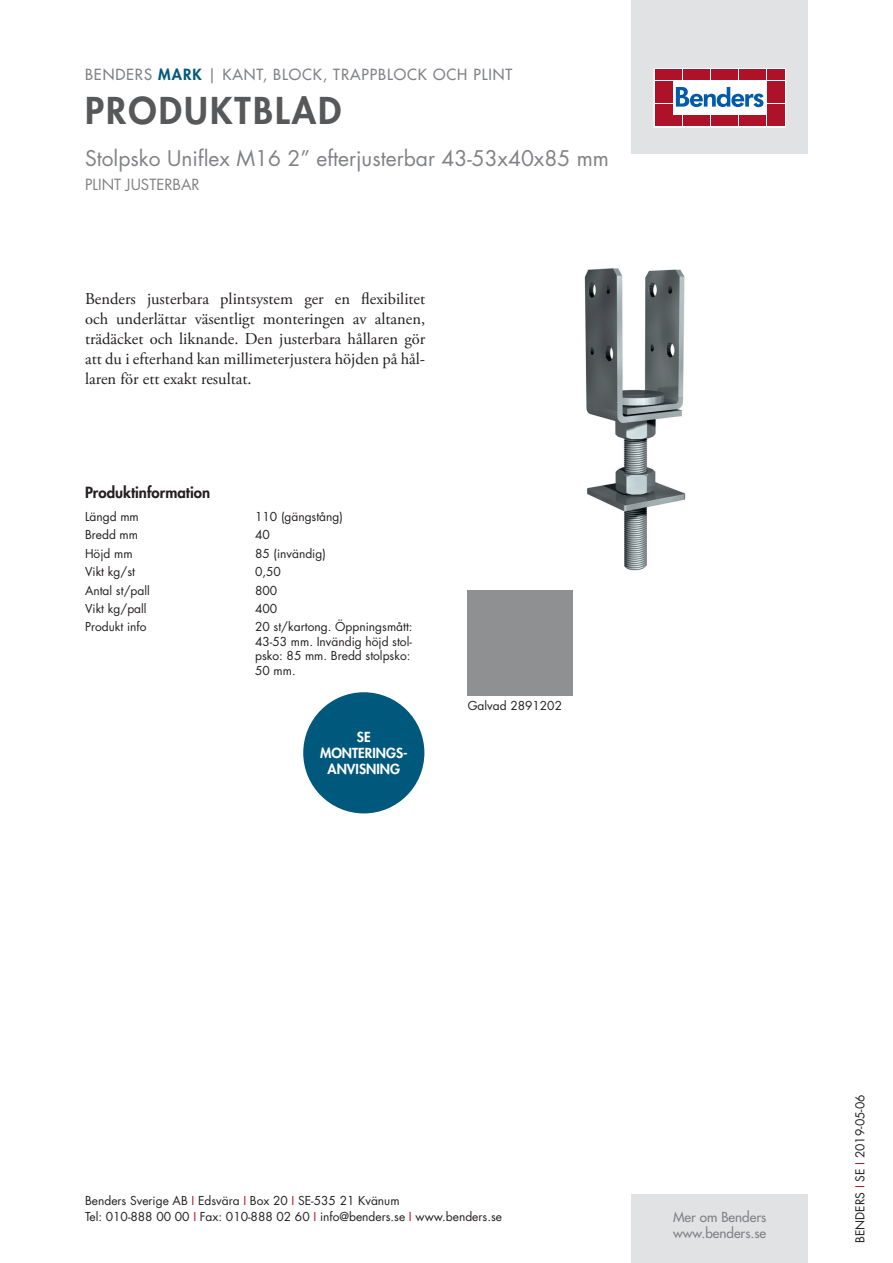
<style>
.page{position:relative;width:893px;height:1263px;background:#fff}
.page>*{position:absolute;margin:0;border:0;box-sizing:border-box;transform-origin:0 0}
.t1{font:800 36px "Futura Std";letter-spacing:.06em;color:#57585a}
.t2{font:21px "Futura Std";color:#808285}
.t3{font:16.5px/19.8px "Adobe Garamond Pro";color:#231f20;text-align:justify}
.t4{font:500 15px "Futura Std";letter-spacing:.06em;color:#808285}
.t5{font:800 15px "Futura Std";color:#231f20}
.t6{font:15px "Futura Std";color:#808285}
.t7{font:500 13.5px/16.2px "Futura Std";color:#808285}
.t8{font:800 13.5px/16.2px "Futura Std";color:#fff;text-align:center}
.t9{font:12px/14.4px "Futura Std";color:#231f20}
.s1{font-weight:800;color:#00597d}
.s2{color:#ae1229}
</style>
<div class="page">
<div style="left:631px;top:0;width:177px;height:153px;background:#e1e2e4"></div>
<div style="left:631px;top:1195px;width:177px;height:68px;background:#e1e2e4"></div>
<svg style="left:656px;top:70px;width:128px;height:55px;background:#ebc6cb"></svg>
<div style="left:654px;top:68px;width:132px;height:59px;border:1px solid #fff"></div>
<div style="left:655px;top:70px;width:8px;height:10px;background:#ae1229"></div>
<div style="left:664px;top:70px;width:8px;height:10px;background:#ae1229"></div>
<div style="left:655px;top:81px;width:8px;height:10px;background:#ae1229"></div>
<div style="left:664px;top:81px;width:8px;height:10px;background:#ae1229"></div>
<div style="left:655px;top:93px;width:8px;height:10px;background:#ae1229"></div>
<div style="left:664px;top:93px;width:8px;height:10px;background:#ae1229"></div>
<div style="left:655px;top:104px;width:8px;height:11px;background:#ae1229"></div>
<div style="left:664px;top:104px;width:8px;height:11px;background:#ae1229"></div>
<div style="left:655px;top:116px;width:8px;height:10px;background:#ae1229"></div>
<div style="left:664px;top:116px;width:8px;height:10px;background:#ae1229"></div>
<div style="left:674px;top:70px;width:8px;height:10px;background:#ae1229"></div>
<div style="left:683px;top:70px;width:8px;height:10px;background:#ae1229"></div>
<div style="left:692px;top:70px;width:8px;height:10px;background:#ae1229"></div>
<div style="left:702px;top:70px;width:8px;height:10px;background:#ae1229"></div>
<div style="left:711px;top:70px;width:8px;height:10px;background:#ae1229"></div>
<div style="left:720px;top:70px;width:8px;height:10px;background:#ae1229"></div>
<div style="left:730px;top:70px;width:8px;height:10px;background:#ae1229"></div>
<div style="left:739px;top:70px;width:8px;height:10px;background:#ae1229"></div>
<div style="left:748px;top:70px;width:8px;height:10px;background:#ae1229"></div>
<div style="left:758px;top:70px;width:8px;height:10px;background:#ae1229"></div>
<div style="left:674px;top:116px;width:8px;height:10px;background:#ae1229"></div>
<div style="left:683px;top:116px;width:8px;height:10px;background:#ae1229"></div>
<div style="left:692px;top:116px;width:8px;height:10px;background:#ae1229"></div>
<div style="left:702px;top:116px;width:8px;height:10px;background:#ae1229"></div>
<div style="left:711px;top:116px;width:8px;height:10px;background:#ae1229"></div>
<div style="left:720px;top:116px;width:8px;height:10px;background:#ae1229"></div>
<div style="left:730px;top:116px;width:8px;height:10px;background:#ae1229"></div>
<div style="left:739px;top:116px;width:8px;height:10px;background:#ae1229"></div>
<div style="left:748px;top:116px;width:8px;height:10px;background:#ae1229"></div>
<div style="left:758px;top:116px;width:8px;height:10px;background:#ae1229"></div>
<div style="left:767px;top:70px;width:8px;height:10px;background:#ae1229"></div>
<div style="left:776px;top:70px;width:8px;height:10px;background:#ae1229"></div>
<div style="left:767px;top:81px;width:8px;height:10px;background:#ae1229"></div>
<div style="left:776px;top:81px;width:8px;height:10px;background:#ae1229"></div>
<div style="left:767px;top:93px;width:8px;height:10px;background:#ae1229"></div>
<div style="left:776px;top:93px;width:8px;height:10px;background:#ae1229"></div>
<div style="left:767px;top:104px;width:8px;height:11px;background:#ae1229"></div>
<div style="left:776px;top:104px;width:8px;height:11px;background:#ae1229"></div>
<div style="left:767px;top:116px;width:8px;height:10px;background:#ae1229"></div>
<div style="left:776px;top:116px;width:8px;height:10px;background:#ae1229"></div>
<svg style="left:676px;top:87px;width:87px;height:20px;background:#8ab3d7"></svg>
<div style="left:303px;top:692px;width:121px;height:121px;background:#00597d;border-radius:50%"></div>
<img style="left:584px;top:268px;width:102px;height:303px">
<p class="t4" style="left:85px;top:65px;width:429px">BENDERS <span class="s1">MARK</span> | KANT, BLOCK, TRAPPBLOCK OCH PLINT</p>
<h1 class="t1" style="left:85px;top:87px;width:258px">PRODUKTBLAD</h1>
<h2 class="t2" style="left:85px;top:144px;width:525px">Stolpsko Uniflex M16 2” efterjusterbar 43-53x40x85 mm</h2>
<p class="t6" style="left:85px;top:175px;width:116px">PLINT JUSTERBAR</p>
<p class="t3" style="left:85px;top:290px;width:342px">Benders justerbara plintsystem ger en flexibilitet och underlättar väsentligt monteringen av altanen, trädäcket och liknande. Den justerbara hållaren gör att du i efterhand kan millimeterjustera höjden på hål&shy;laren för ett exakt resultat.</p>
<p class="t5" style="left:85px;top:483px;width:127px">Produktinformation</p>
<p class="t9" style="left:85px;top:509px;width:55px">Längd mm</p>
<p class="t9" style="left:255px;top:509px;width:89px">110 (gängstång)</p>
<p class="t9" style="left:85px;top:528px;width:55px">Bredd mm</p>
<p class="t9" style="left:255px;top:528px;width:16px">40</p>
<p class="t9" style="left:85px;top:546px;width:49px">Höjd mm</p>
<p class="t9" style="left:255px;top:546px;width:72px">85 (invändig)</p>
<p class="t9" style="left:85px;top:565px;width:51px">Vikt kg/st</p>
<p class="t9" style="left:255px;top:565px;width:27px">0,50</p>
<p class="t9" style="left:85px;top:583px;width:66px">Antal st/pall</p>
<p class="t9" style="left:255px;top:583px;width:24px">800</p>
<p class="t9" style="left:85px;top:601px;width:63px">Vikt kg/pall</p>
<p class="t9" style="left:255px;top:601px;width:24px">400</p>
<p class="t9" style="left:85px;top:620px;width:63px">Produkt info</p>
<p class="t9" style="left:255px;top:620px;width:159px">20 st/kartong. Öppningsmått:<br>43-53 mm. Invändig höjd stol&shy;psko: 85 mm. Bredd stolpsko:<br>50 mm.</p>
<p class="t8" style="left:320px;top:729px;width:89px">SE<br>MONTERINGS-<br>ANVISNING</p>
<p class="t9" style="left:468px;top:698px;width:96px">Galvad 2891202</p>
<p class="t9" style="left:85px;top:1192px;width:418px;line-height:16.5px">Benders Sverige AB <span class="s2">I</span> Edsvära <span class="s2">I</span> Box 20 <span class="s2">I</span> SE-535 21 Kvänum<br>Tel: 010-888 00 00 <span class="s2">I</span> Fax: 010-888 02 60 <span class="s2">I</span> info@benders.se <span class="s2">I</span> www.benders.se</p>
<p class="t7" style="left:673px;top:1209px;width:95px">Mer om Benders www.benders.se</p>
<p class="t9" style="left:853px;top:1243px;width:150px;rotate:-90deg">BENDERS <span class="s2">I</span> SE <span class="s2">I</span> 2019-05-06</p>
</div>
